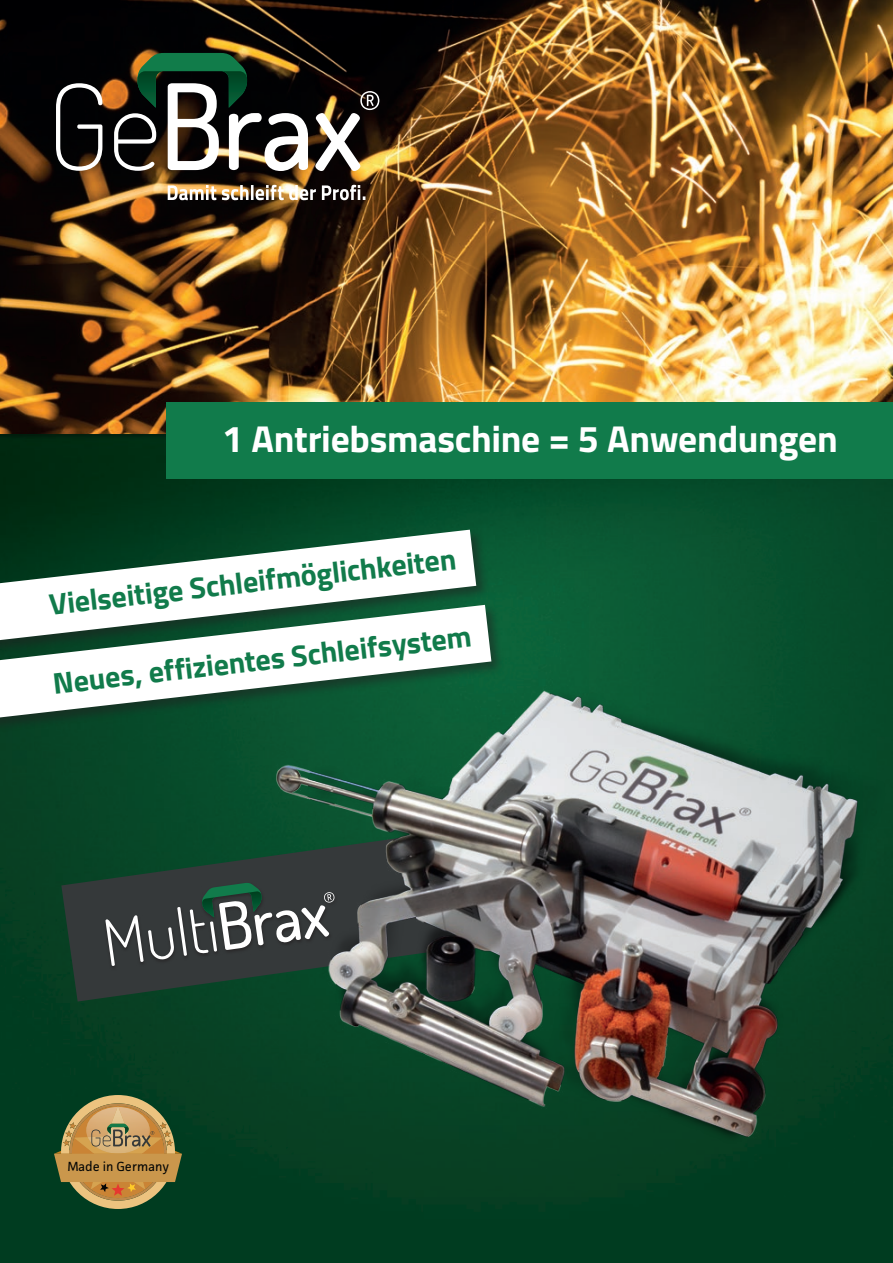
<style>
.page{position:relative;width:893px;height:1263px;background:#fff}
.page>*{position:absolute;margin:0;border:0;box-sizing:border-box;transform-origin:0 0}
.t1{font:700 37.5px "Titillium";letter-spacing:-.005em;color:#fff}
.t2{font:700 30px "Titillium";color:#117b4b}
.t3{font:13.2px "Facit";color:#030505}
</style>
<div class="page">
<img style="left:0;top:0;width:893px;height:434px">
<img style="left:0;top:434px;width:893px;height:829px">
<svg style="left:61px;top:828px;width:129px;height:173px;background:#1b3f2e"></svg>
<div style="left:103px;top:881px;width:235px;height:89px;background:#35393a"></div>
<svg style="left:105px;top:907px;width:85px;height:59px"></svg>
<div style="left:167px;top:402px;width:726px;height:77px;background:#117b4b"></div>
<img style="left:190px;top:663px;width:703px;height:498px">
<div style="left:0;top:528px;width:490px;height:145px;background:#231f20;opacity:.5"></div>
<svg style="left:0;top:530px;width:476px;height:73px"></svg>
<svg style="left:56px;top:83px;width:46px;height:88px"></svg>
<svg style="left:114px;top:53px;width:194px;height:118px"></svg>
<svg style="left:315px;top:91px;width:64px;height:80px"></svg>
<img style="left:137px;top:71px;width:27px;height:37px">
<svg style="left:168px;top:185px;width:197px;height:15px"></svg>
<svg style="left:54px;top:1095px;width:128px;height:114px;background:#93824a"></svg>
<div style="left:0;top:603px;width:505px;height:131px;background:#231f20;opacity:.5"></div>
<svg style="left:0;top:605px;width:491px;height:112px"></svg>
<p class="t1" style="left:222px;top:410px;width:617px">1 Antriebsmaschine = 5 Anwendungen</p>
<p class="t2" style="left:47px;top:584px;width:411px;rotate:-7deg">Vielseitige Schleifmöglichkeiten</p>
<p class="t2" style="left:50px;top:662px;width:422px;rotate:-7deg">Neues, effizientes Schleifsystem</p>
<p class="t3" style="left:67px;top:1158px;width:103px">Made in Germany</p>
</div>
